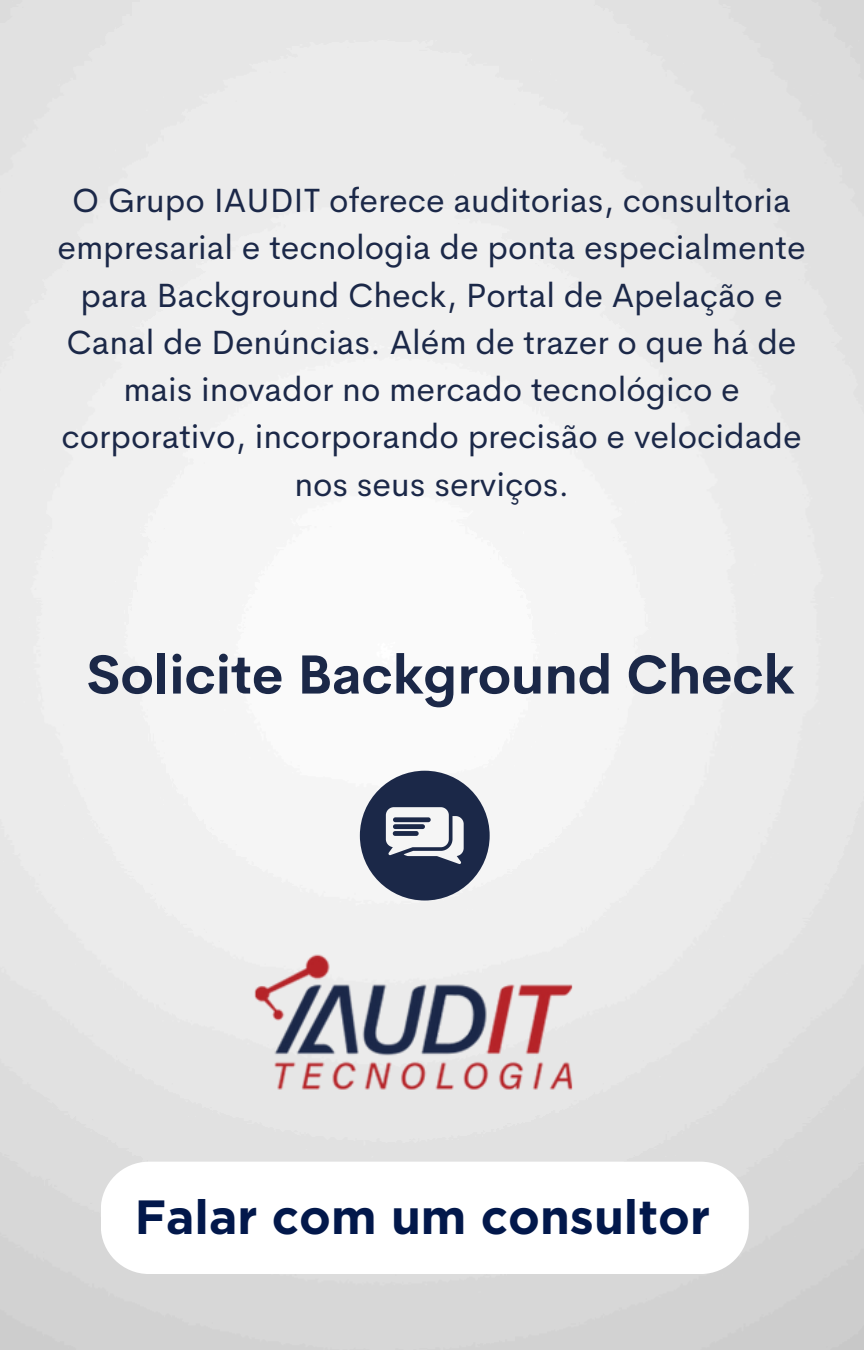
<style>
.page{position:relative;width:864px;height:1350px;background:#fff}
.page>*{position:absolute;margin:0;border:0;box-sizing:border-box;transform-origin:0 0}
.t1{font:700 54px "Cerebri Sans";color:#1b2848}
.t2{font:700 47.93px "Gotham";color:#02184b}
.t3{font:33.75px/47.2px "Cerebri Sans";color:#1b2848;text-align:center}
</style>
<div class="page">
<svg style="left:360px;top:771px;width:130px;height:130px"></svg>
<img style="left:195px;top:943px;width:442px;height:158px">
<p class="t3" style="left:57px;top:177px;width:750px">O Grupo IAUDIT oferece auditorias, consultoria empresarial e tecnologia de ponta especialmente para Background Check, Portal de Apelação e Canal de Denúncias. Além de trazer o que há de mais inovador no mercado tecnológico e corporativo, incorporando precisão e velocidade nos seus serviços.</p>
<p class="t1" style="left:86px;top:640px;width:710px">Solicite Background Check</p>
<p class="t2" style="left:135px;top:1188px;width:577px">Falar com um consultor</p>
</div>
